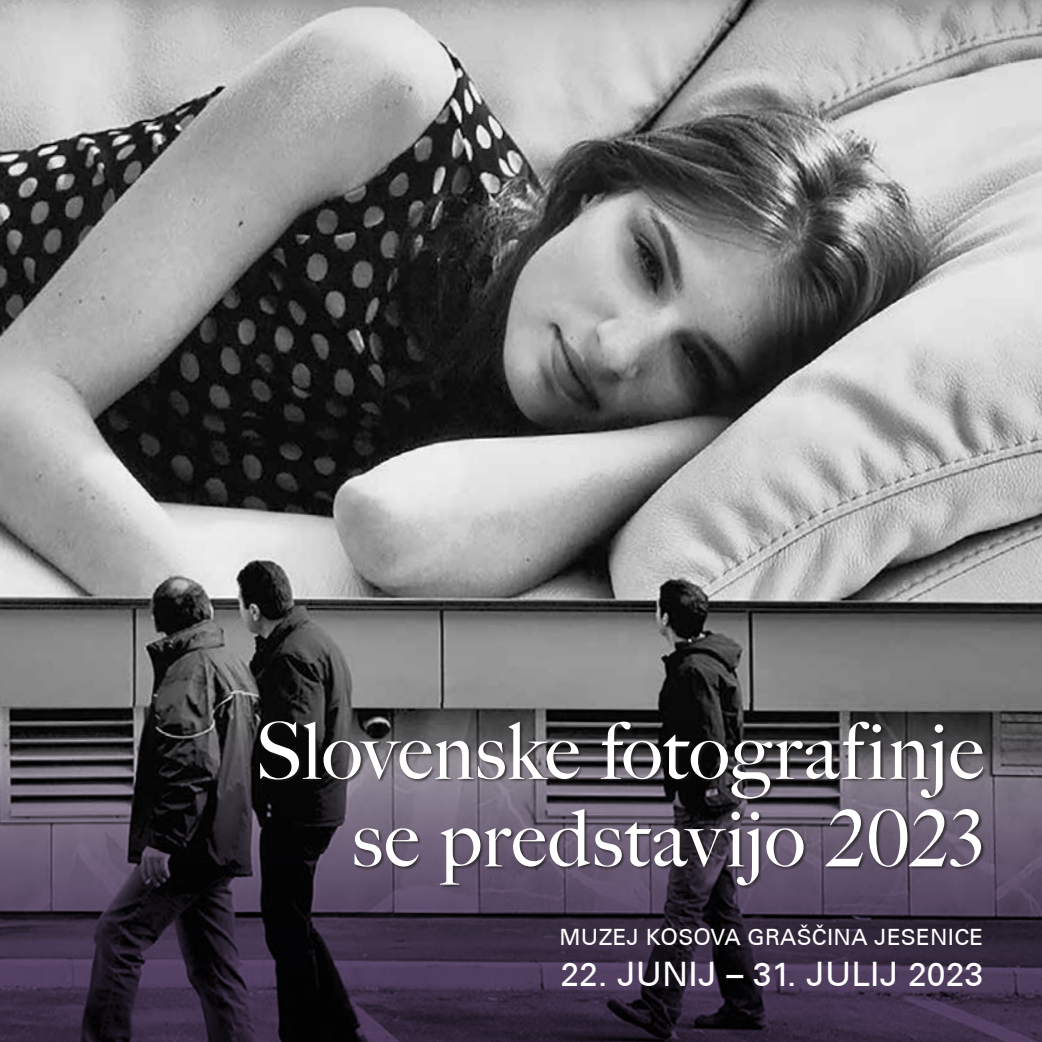
<style>
.page{position:relative;width:1042px;height:1042px;background:#fff}
.page>*{position:absolute;margin:0;border:0;box-sizing:border-box;transform-origin:0 0}
.t1{font:78.75px/87.5px "Big Caslon FB";letter-spacing:.01em;color:#fff;text-align:right}
.t2{font:500 33.77px "Univers CE";letter-spacing:.005em;color:#fff}
.t3{font:500 22.4px "Univers CE";letter-spacing:.01em;color:#fff}
</style>
<div class="page">
<img style="left:0;top:0;width:1042px;height:704px">
<svg style="left:0;top:704px;width:1042px;height:338px;background:#393040"></svg>
<div style="left:259px;top:721px;width:728px;height:168px;background:#231f20;opacity:.75"></div>
<p class="t1" style="left:255px;top:708px;width:730px">Slovenske fotografinje se predstavijo 2023</p>
<p class="t3" style="left:559px;top:924px;width:425px">MUZEJ KOSOVA GRAŠČINA JESENICE</p>
<p class="t2" style="left:560px;top:954px;width:424px">22. JUNIJ – 31. JULIJ 2023</p>
</div>
